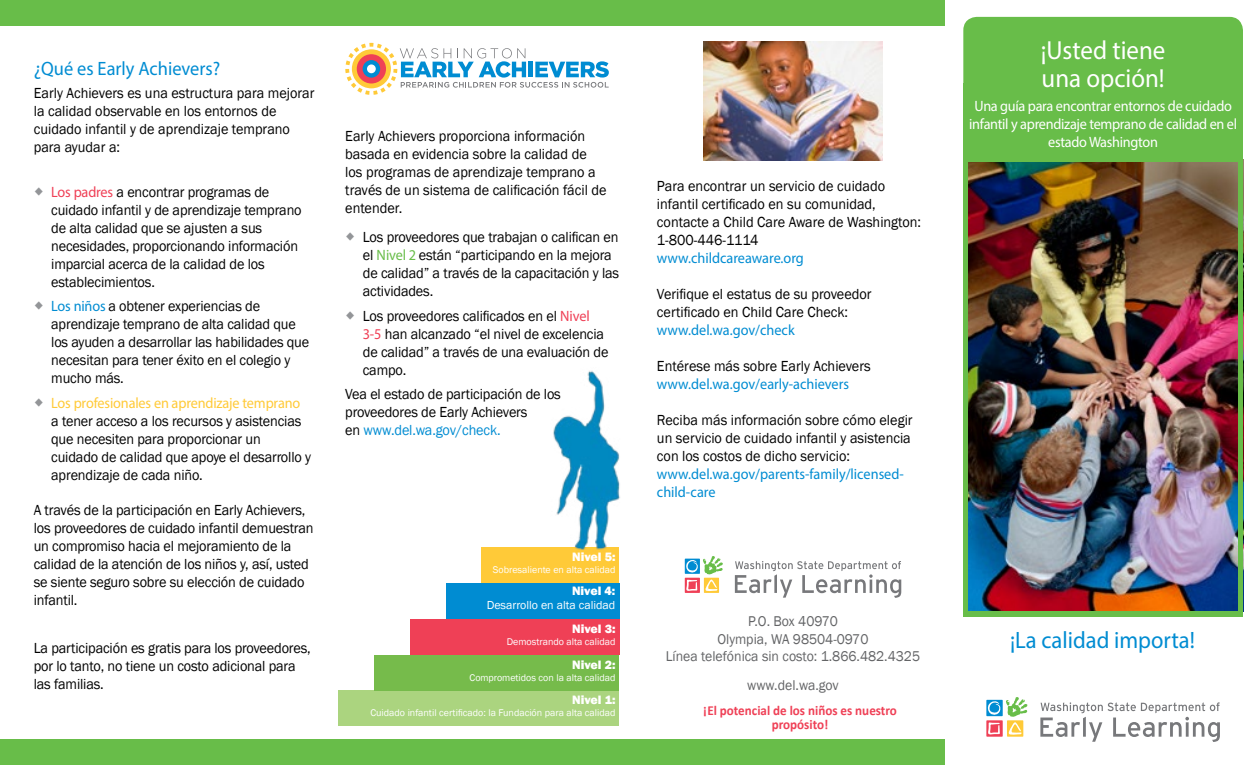
<style>
.page{position:relative;width:1260px;height:765px;background:#fff}
.page>*{position:absolute;margin:0;border:0;box-sizing:border-box;transform-origin:0 0}
.t1{font:26.25px/27.5px "Myriad Pro";color:#fff;scale:.95 1}
.t2{font:23.75px "Myriad Pro";color:#008cd2;scale:.95 1}
.t3{font:19.38px "Myriad Pro";color:#008cd2;scale:.95 1}
.t4{font:15px/18px "Franklin Gothic";letter-spacing:-.01em;color:#000;scale:.95 1}
.t5{font:15px/18px "Myriad Pro";color:#008cd2;scale:.95 1}
.t6{font:15px/18px "Myriad Pro";letter-spacing:-.02em;color:#fff;text-align:center;scale:.95 1}
.t7{font:15px "Myriad Pro";letter-spacing:-.01em;color:#ffca38;scale:.95 1}
.t8{font:14.5px/17.5px "Franklin Gothic";color:#636466;text-align:center;scale:.95 1}
.t9{font:700 13.75px/13.8px "Calibri";color:#ef4056;text-align:center;scale:.95 1}
.t10{font:800 12.5px "Franklin Gothic";color:#fff}
.t11{font:12px "Franklin Gothic";color:#fff}
.t12{font:10px "Franklin Gothic";color:#fff}
.s1{font-family:"Myriad Pro";color:#ef4056}
.s2{font-family:"Myriad Pro";color:#008cd2}
.s3{font-family:"Myriad Pro";color:#68bd49}
.s4{color:#008cd2}
</style>
<div class="page">
<img style="left:968px;top:162px;width:271px;height:449px">
<div style="left:964px;top:137px;width:275px;height:25px;background:#68bd49"></div>
<div style="left:963px;top:17px;width:280px;height:87px;background:#68bd49;border-radius:13px"></div>
<svg style="left:1040px;top:702px;width:180px;height:40px"></svg>
<div style="left:1007px;top:720px;width:16px;height:17px;background:#ffca38"></div>
<div style="left:986px;top:720px;width:17px;height:17px;background:#ef4056"></div>
<svg style="left:986px;top:700px;width:17px;height:16px"></svg>
<svg style="left:987px;top:697px;width:41px;height:38px"></svg>
<div style="left:963px;top:83px;width:280px;height:56px;background:#68bd49"></div>
<div style="left:963px;top:611px;width:280px;height:5px;background:#68bd49"></div>
<div style="left:963px;top:135px;width:5px;height:481px;background:#68bd49"></div>
<hr style="left:1239px;top:137px;width:4px;height:479px;background:#68bd49">
<div style="left:0;top:0;width:944px;height:26px;background:#68bd49"></div>
<div style="left:0;top:739px;width:944px;height:26px;background:#68bd49"></div>
<svg style="left:345px;top:43px;width:264px;height:52px"></svg>
<img style="left:704px;top:42px;width:178px;height:119px">
<div style="left:338px;top:690px;width:281px;height:36px;background:#abd47f"></div>
<div style="left:374px;top:655px;width:245px;height:35px;background:#76bb4b"></div>
<div style="left:410px;top:619px;width:209px;height:36px;background:#ef4056"></div>
<div style="left:446px;top:583px;width:173px;height:36px;background:#008cd2"></div>
<div style="left:482px;top:547px;width:137px;height:36px;background:#ffca38"></div>
<img style="left:553px;top:371px;width:67px;height:179px">
<svg style="left:735px;top:561px;width:166px;height:37px"></svg>
<div style="left:704px;top:578px;width:15px;height:15px;background:#ffca38"></div>
<div style="left:685px;top:578px;width:15px;height:15px;background:#ef4056"></div>
<div style="left:685px;top:559px;width:15px;height:15px;background:#008cd2"></div>
<svg style="left:686px;top:556px;width:37px;height:35px"></svg>
<p class="t3" style="left:34px;top:56px;width:198px">¿Qué es Early Achievers?</p>
<p class="t4" style="left:34px;top:84px;width:297px">Early Achievers es una estructura para mejorar la calidad observable en los entornos de cuidado infantil y de aprendizaje temprano para ayudar a:</p>
<p class="t4" style="left:51px;top:183px;width:265px"><span class="s1">Los padres</span> a encontrar programas de cuidado infantil y de aprendizaje temprano de alta calidad que se ajusten a sus necesidades, proporcionando información imparcial acerca de la calidad de los establecimientos.</p>
<p class="t4" style="left:51px;top:298px;width:273px"><span class="s2">Los niños</span> a obtener experiencias de aprendizaje temprano de alta calidad que los ayuden a desarrollar las habilidades que necesitan para tener éxito en el colegio y mucho más.</p>
<p class="t7" style="left:51px;top:393px;width:264px">Los profesionales en aprendizaje temprano</p>
<p class="t4" style="left:51px;top:412px;width:275px">a tener acceso a los recursos y asistencias que necesiten para proporcionar un cuidado de calidad que apoye el desarrollo y aprendizaje de cada niño.</p>
<p class="t4" style="left:34px;top:501px;width:296px">A través de la participación en Early Achievers, los proveedores de cuidado infantil demuestran un compromiso hacia el mejoramiento de la calidad de la atención de los niños y, así, usted se siente seguro sobre su elección de cuidado infantil.</p>
<p class="t4" style="left:34px;top:640px;width:293px">La participación es gratis para los proveedores, por lo tanto, no tiene un costo adicional para las familias.</p>
<p class="t4" style="left:345px;top:127px;width:277px">Early Achievers proporciona información basada en evidencia sobre la calidad de los programas de aprendizaje temprano a través de un sistema de calificación fácil de entender.</p>
<p class="t4" style="left:363px;top:229px;width:271px">Los proveedores que trabajan o califican en el <span class="s3">Nivel 2</span> están “participando en la mejora de calidad” a través de la capacitación y las actividades.</p>
<p class="t4" style="left:363px;top:307px;width:260px">Los proveedores calificados en el <span class="s1">Nivel<br>3-5</span> han alcanzado “el nivel de excelencia de calidad” a través de una evaluación de campo.</p>
<p class="t4" style="left:345px;top:385px;width:228px">Vea el estado de participación de los proveedores de Early Achievers<br>en <span class="s4">www.del.wa.gov/check.</span></p>
<p class="t10" style="left:572px;top:549px;width:45px">Nivel 5:</p>
<p class="t12" style="left:493px;top:564px;width:124px">Sobresaliente en alta calidad</p>
<p class="t10" style="left:572px;top:583px;width:45px">Nivel 4:</p>
<p class="t11" style="left:487px;top:598px;width:130px">Desarrollo en alta calidad</p>
<p class="t10" style="left:572px;top:621px;width:45px">Nivel 3:</p>
<p class="t12" style="left:507px;top:635px;width:110px">Demostrando alta calidad</p>
<p class="t10" style="left:572px;top:656px;width:45px">Nivel 2:</p>
<p class="t12" style="left:470px;top:671px;width:148px">Comprometidos con la alta calidad</p>
<p class="t10" style="left:572px;top:692px;width:45px">Nivel 1:</p>
<p class="t12" style="left:370px;top:706px;width:247px">Cuidado infantil certificado: la Fundación para alta calidad</p>
<p class="t4" style="left:657px;top:177px;width:280px">Para encontrar un servicio de cuidado infantil certificado en su comunidad, contacte a Child Care Aware de Washington:<br>1-800-446-1114</p>
<p class="t5" style="left:657px;top:249px;width:156px">www.childcareaware.org</p>
<p class="t4" style="left:657px;top:285px;width:227px">Verifique el estatus de su proveedor certificado en Child Care Check:</p>
<p class="t5" style="left:657px;top:321px;width:146px">www.del.wa.gov/check</p>
<p class="t4" style="left:657px;top:357px;width:227px">Entérese más sobre Early Achievers</p>
<p class="t5" style="left:657px;top:375px;width:204px">www.del.wa.gov/early-achievers</p>
<p class="t4" style="left:657px;top:411px;width:271px;text-align:justify">Reciba más información sobre cómo elegir un servicio de cuidado infantil y asistencia con los costos de dicho servicio:</p>
<p class="t5" style="left:657px;top:465px;width:261px">www.del.wa.gov/parents-family/licensed&shy;child-care</p>
<p class="t8" style="left:666px;top:613px;width:269px">P.O. Box 40970<br>Olympia, WA 98504-0970<br>Línea telefónica sin costo: 1.866.482.4325</p>
<p class="t8" style="left:747px;top:676px;width:98px">www.del.wa.gov</p>
<p class="t9" style="left:703px;top:704px;width:206px">¡El potencial de los niños es nuestro propósito!</p>
<h1 class="t1" style="left:1041px;top:36px;width:133px">¡Usted tiene una opción!</h1>
<p class="t6" style="left:969px;top:97px;width:284px">Una guía para encontrar entornos de cuidado infantil y aprendizaje temprano de calidad en el estado Washington</p>
<h2 class="t2" style="left:1010px;top:625px;width:196px">¡La calidad importa!</h2>
</div>
